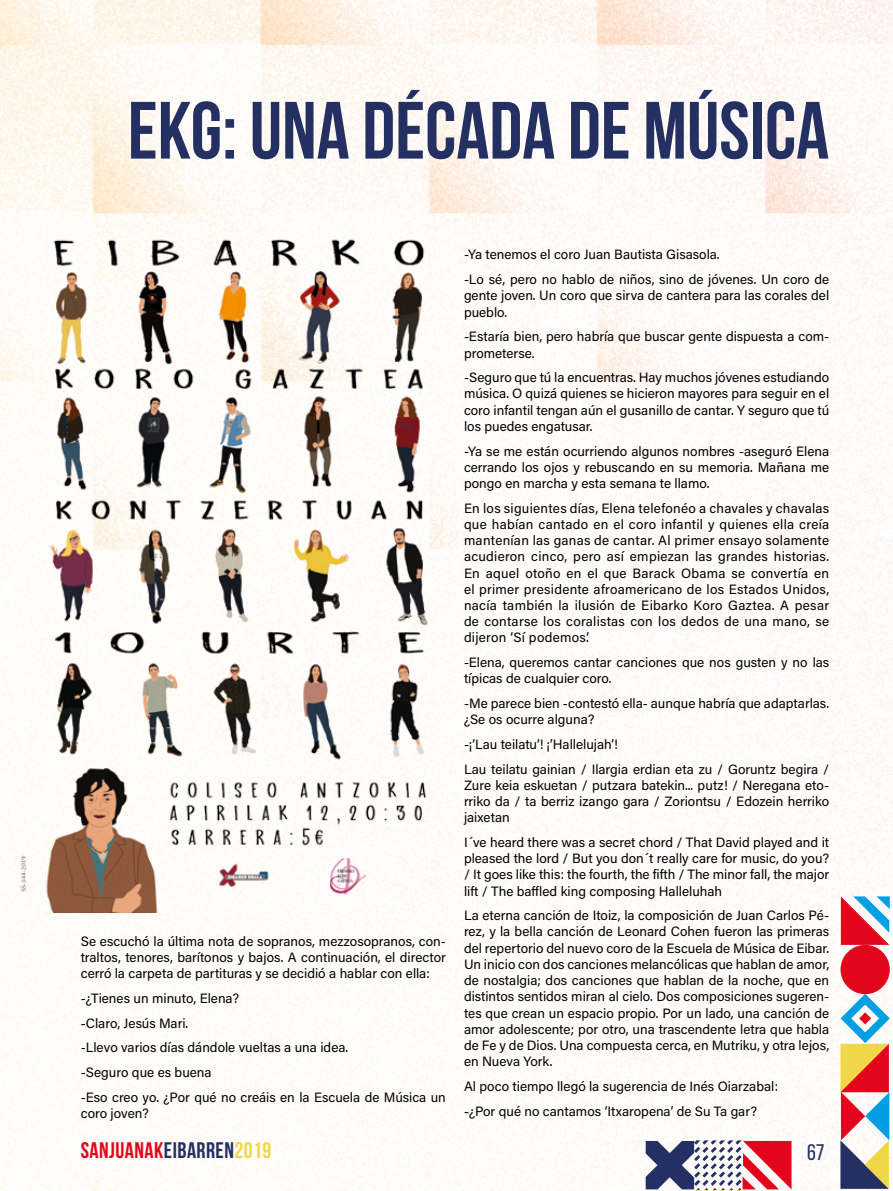
<style>
.page{position:relative;width:893px;height:1191px;background:#fff}
.page>*{position:absolute;margin:0;border:0;box-sizing:border-box;transform-origin:0 0}
.t1{font:700 81px "Bebas Neue";color:#242f62}
.t2{font:700 22.5px "Bebas Neue";letter-spacing:.02em;color:#e3051b}
.t3{font:22.5px "Bebas Neue";color:#242f62}
.t4{font:13.5px/16.2px "Acumin Pro";color:#000}
.s1{color:#242f62}
.s2{color:#efd747}
</style>
<div class="page">
<img style="left:0;top:0;width:893px;height:1191px">
<div style="left:840px;top:945px;width:50px;height:49px;background:#e3051b;border-radius:50%"></div>
<svg style="left:841px;top:896px;width:49px;height:49px"></svg>
<svg style="left:646px;top:1140px;width:145px;height:51px"></svg>
<svg style="left:835px;top:988px;width:58px;height:200px"></svg>
<img style="left:0;top:202px;width:478px;height:710px">
<h1 class="t1" style="left:128px;top:86px;width:703px">EKG: UNA DÉCADA DE MÚSICA</h1>
<p class="t4" style="left:81px;top:932px;width:367px;text-align:justify">Se escuchó la última nota de sopranos, mezzosopranos, con&shy;traltos, tenores, barítonos y bajos. A continuación, el director cerró la carpeta de partituras y se decidió a hablar con ella:</p>
<p class="t4" style="left:81px;top:985px;width:367px;line-height:24.8px">-¿Tienes un minuto, Elena?<br>-Claro, Jesús Mari.<br>-Llevo varios días dándole vueltas a una idea.<br>-Seguro que es buena<br>-Eso creo yo. ¿Por qué no creáis en la Escuela de Música un</p>
<p class="t4" style="left:81px;top:1104px;width:70px">coro joven?</p>
<p class="t4" style="left:464px;top:242px;width:367px;line-height:24.8px">-Ya tenemos el coro Juan Bautista Gisasola.<br>-Lo sé, pero no hablo de niños, sino de jóvenes. Un coro de</p>
<p class="t4" style="left:464px;top:287px;width:367px">gente joven. Un coro que sirva de cantera para las corales del pueblo.</p>
<p class="t4" style="left:464px;top:328px;width:367px">-Estaría bien, pero habría que buscar gente dispuesta a com&shy;prometerse.</p>
<p class="t4" style="left:464px;top:369px;width:367px;text-align:justify">-Seguro que tú la encuentras. Hay muchos jóvenes estudiando música. O quizá quienes se hicieron mayores para seguir en el coro infantil tengan aún el gusanillo de cantar. Y seguro que tú los puedes engatusar.</p>
<p class="t4" style="left:464px;top:442px;width:367px;text-align:justify">-Ya se me están ocurriendo algunos nombres -aseguró Elena cerrando los ojos y rebuscando en su memoria. Mañana me pongo en marcha y esta semana te llamo.</p>
<p class="t4" style="left:464px;top:499px;width:367px;text-align:justify">En los siguientes días, Elena telefonéo a chavales y chavalas que habían cantado en el coro infantil y quienes ella creía mantenían las ganas de cantar. Al primer ensayo solamente acudieron cinco, pero así empiezan las grandes historias.<br>En aquel otoño en el que Barack Obama se convertía en el primer presidente afroamericano de los Estados Unidos, nacía también la ilusión de Eibarko Koro Gaztea. A pesar de contarse los coralistas con los dedos de una mano, se dijeron ‘Sí podemos’.</p>
<p class="t4" style="left:464px;top:653px;width:367px">-Elena, queremos cantar canciones que nos gusten y no las típicas de cualquier coro.</p>
<p class="t4" style="left:464px;top:694px;width:367px">-Me parece bien -contestó ella- aunque habría que adaptarlas. ¿Se os ocurre alguna?</p>
<p class="t4" style="left:464px;top:731px;width:367px;line-height:24.8px">-¡’Lau teilatu’! ¡’Hallelujah’!<br>Lau teilatu gainian / Ilargia erdian eta zu / Goruntz begira /</p>
<p class="t4" style="left:464px;top:776px;width:367px;text-align:justify">Zure keia eskuetan / putzara batekin... putz! / Neregana eto&shy;rriko da / ta berriz izango gara / Zoriontsu / Edozein herriko jaixetan</p>
<p class="t4" style="left:464px;top:833px;width:367px;text-align:justify">I´ve heard there was a secret chord / That David played and it pleased the lord / But you don´t really care for music, do you? / It goes like this: the fourth, the fifth / The minor fall, the major lift / The baffled king composing Halleluhah</p>
<p class="t4" style="left:464px;top:907px;width:367px;text-align:justify">La eterna canción de Itoiz, la composición de Juan Carlos Pé&shy;rez, y la bella canción de Leonard Cohen fueron las primeras del repertorio del nuevo coro de la Escuela de Música de Eibar.<br>Un inicio con dos canciones melancólicas que hablan de amor, de nostalgia; dos canciones que hablan de la noche, que en distintos sentidos miran al cielo. Dos composiciones sugeren&shy;tes que crean un espacio propio. Por un lado, una canción de amor adolescente; por otro, una trascendente letra que habla de Fe y de Dios. Una compuesta cerca, en Mutriku, y otra lejos, en Nueva York.</p>
<p class="t4" style="left:464px;top:1073px;width:316px;line-height:24.8px">Al poco tiempo llegó la sugerencia de Inés Oiarzabal: -¿Por qué no cantamos ‘Itxaropena’ de Su Ta gar?</p>
<h2 class="t2" style="left:81px;top:1137px;width:192px">SANJUANAK<span class="s1">EIBARREN</span><span class="s2">2019</span></h2>
<h2 class="t3" style="left:807px;top:1140px;width:19px">67</h2>
</div>
